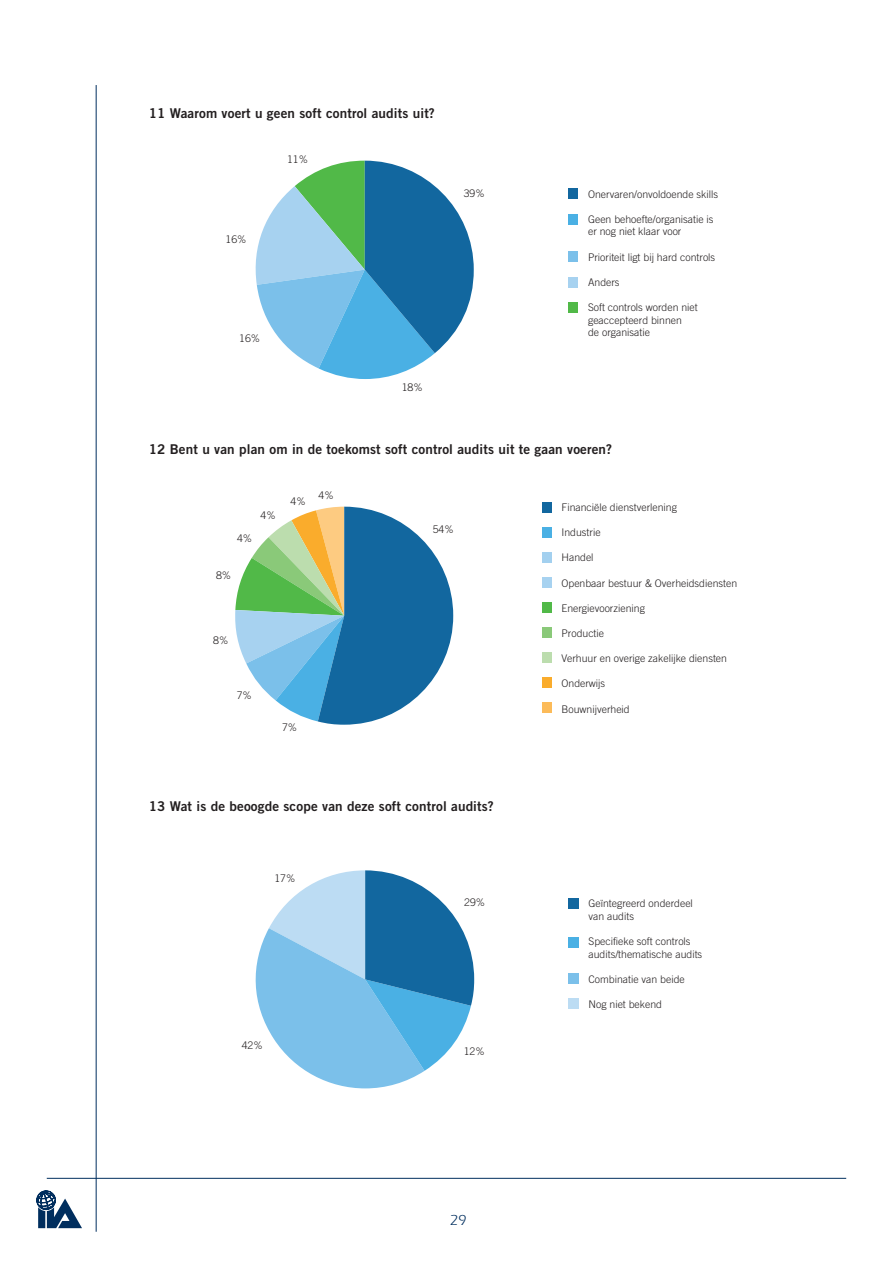
<style>
.page{position:relative;width:893px;height:1263px;background:#fff}
.page>*{position:absolute;margin:0;border:0;box-sizing:border-box;transform-origin:0 0}
.t1{font:15px "Itc Eras";color:#002e5e}
.t2{font:13.5px "Trade Gothic Bold Two";letter-spacing:.01em;color:#231f20}
.t3{font:300 10.5px/12.6px "Trade Gothic";color:#231f20}
</style>
<div class="page">
<hr style="left:96px;top:85px;width:1px;height:1147px;background:#002e5e">
<hr style="left:47px;top:1178px;width:799px;height:1px;background:#002e5e">
<svg style="left:36px;top:1190px;width:46px;height:38px"></svg>
<svg style="left:235px;top:507px;width:218px;height:218px"></svg>
<div style="left:542px;top:502px;width:10px;height:10px;background:#12679f"></div>
<div style="left:542px;top:527px;width:10px;height:10px;background:#4ab0e4"></div>
<div style="left:542px;top:552px;width:10px;height:10px;background:#a3d0ef"></div>
<div style="left:542px;top:577px;width:10px;height:10px;background:#a7d2f0"></div>
<div style="left:542px;top:602px;width:10px;height:10px;background:#51b948"></div>
<div style="left:542px;top:627px;width:10px;height:10px;background:#8ac979"></div>
<div style="left:542px;top:653px;width:10px;height:10px;background:#bcddae"></div>
<div style="left:542px;top:678px;width:10px;height:10px;background:#faac2c"></div>
<div style="left:542px;top:703px;width:10px;height:10px;background:#fcbb59"></div>
<svg style="left:255px;top:870px;width:219px;height:218px"></svg>
<div style="left:569px;top:898px;width:10px;height:10px;background:#12679f"></div>
<div style="left:569px;top:937px;width:10px;height:10px;background:#4ab0e4"></div>
<div style="left:569px;top:973px;width:10px;height:10px;background:#7bc0ea"></div>
<div style="left:569px;top:999px;width:10px;height:10px;background:#bcdcf3"></div>
<svg style="left:255px;top:161px;width:219px;height:218px"></svg>
<div style="left:568px;top:189px;width:10px;height:10px;background:#12679f"></div>
<div style="left:568px;top:214px;width:10px;height:10px;background:#4ab0e4"></div>
<div style="left:568px;top:252px;width:10px;height:10px;background:#7bc0ea"></div>
<div style="left:568px;top:277px;width:10px;height:10px;background:#a7d2f0"></div>
<div style="left:568px;top:303px;width:10px;height:10px;background:#51b948"></div>
<p class="t2" style="left:149px;top:105px;width:288px">11 Waarom voert u geen soft control audits uit?</p>
<p class="t3" style="left:226px;top:233px;width:23px">16%</p>
<p class="t3" style="left:287px;top:152px;width:23px">11%</p>
<p class="t3" style="left:239px;top:331px;width:23px">16%</p>
<p class="t3" style="left:464px;top:186px;width:23px">39%</p>
<p class="t3" style="left:402px;top:381px;width:23px">18%</p>
<p class="t3" style="left:588px;top:187px;width:132px">Onervaren/onvoldoende skills</p>
<p class="t3" style="left:588px;top:213px;width:127px">Geen behoefte/organisatie is er nog niet klaar voor</p>
<p class="t3" style="left:588px;top:250px;width:129px">Prioriteit ligt bij hard controls</p>
<p class="t3" style="left:588px;top:276px;width:33px">Anders</p>
<p class="t3" style="left:588px;top:301px;width:111px">Soft controls worden niet geaccepteerd binnen<br>de organisatie</p>
<p class="t2" style="left:149px;top:441px;width:465px">12 Bent u van plan om in de toekomst soft control audits uit te gaan voeren?</p>
<p class="t3" style="left:237px;top:531px;width:17px">4%</p>
<p class="t3" style="left:261px;top:509px;width:17px">4%</p>
<p class="t3" style="left:216px;top:569px;width:17px">8%</p>
<p class="t3" style="left:291px;top:494px;width:17px">4%</p>
<p class="t3" style="left:319px;top:488px;width:17px">4%</p>
<p class="t3" style="left:213px;top:634px;width:17px">8%</p>
<p class="t3" style="left:237px;top:689px;width:17px">7%</p>
<p class="t3" style="left:282px;top:721px;width:17px">7%</p>
<p class="t3" style="left:433px;top:523px;width:23px">54%</p>
<p class="t2" style="left:149px;top:798px;width:347px">13 Wat is de beoogde scope van deze soft control audits?</p>
<p class="t3" style="left:274px;top:872px;width:23px">17%</p>
<p class="t3" style="left:242px;top:1039px;width:23px">42%</p>
<p class="t3" style="left:464px;top:896px;width:23px">29%</p>
<p class="t3" style="left:464px;top:1045px;width:23px">12%</p>
<h1 class="t1" style="left:450px;top:1212px;width:18px">29</h1>
<p class="t3" style="left:562px;top:501px;width:117px">Financiële dienstverlening</p>
<p class="t3" style="left:562px;top:526px;width:41px">Industrie</p>
<p class="t3" style="left:562px;top:551px;width:34px">Handel</p>
<p class="t3" style="left:562px;top:576px;width:177px">Openbaar bestuur &amp; Overheidsdiensten</p>
<p class="t3" style="left:562px;top:602px;width:85px">Energievoorziening</p>
<p class="t3" style="left:562px;top:627px;width:44px">Productie</p>
<p class="t3" style="left:562px;top:652px;width:167px">Verhuur en overige zakelijke diensten</p>
<p class="t3" style="left:562px;top:677px;width:45px">Onderwijs</p>
<p class="t3" style="left:562px;top:702px;width:70px">Bouwnijverheid</p>
<p class="t3" style="left:588px;top:897px;width:106px">Geïntegreerd onderdeel van audits</p>
<p class="t3" style="left:588px;top:935px;width:115px">Specifieke soft controls audits/thematische audits</p>
<p class="t3" style="left:588px;top:973px;width:98px">Combinatie van beide</p>
<p class="t3" style="left:588px;top:998px;width:75px">Nog niet bekend</p>
</div>
